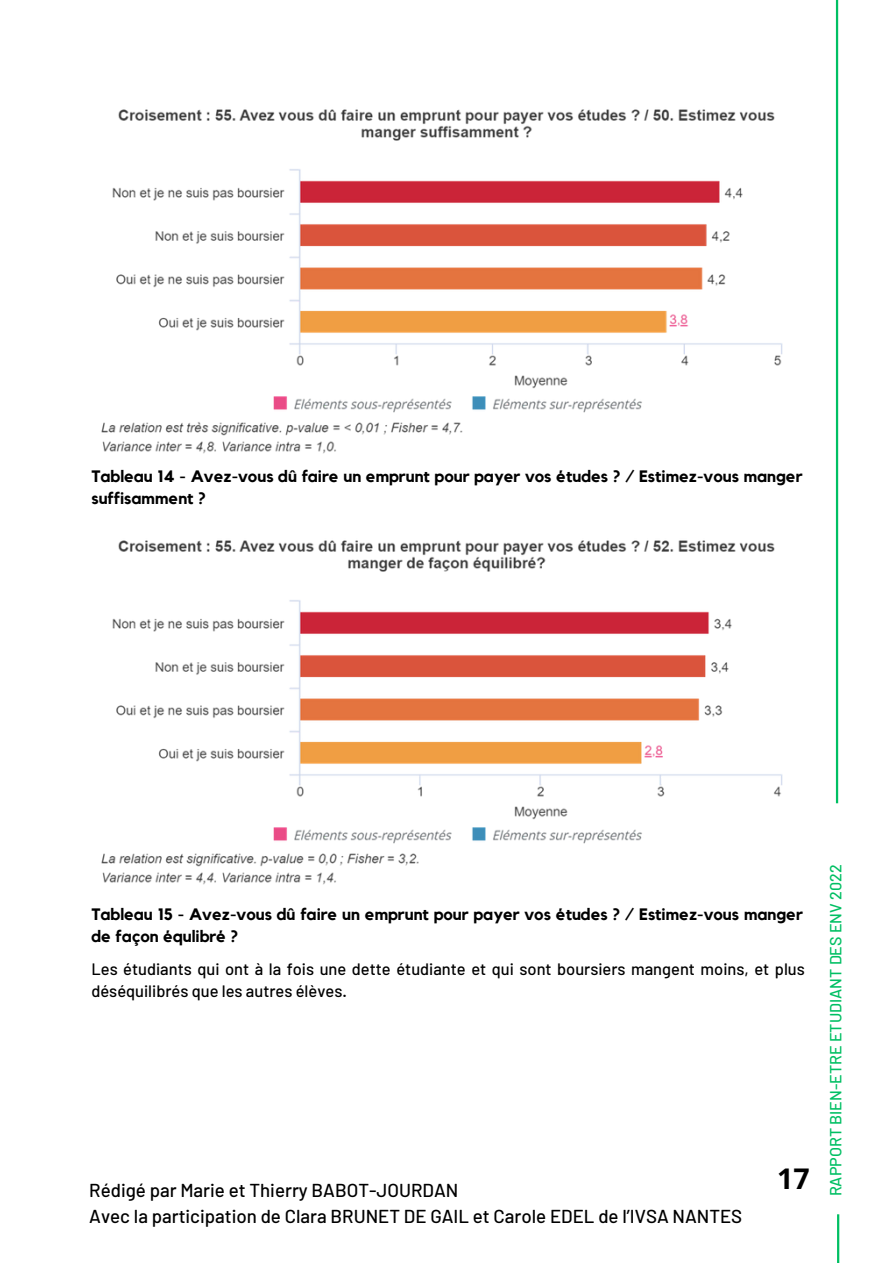
<style>
.page{position:relative;width:893px;height:1264px;background:#fff}
.page>*{position:absolute;margin:0;border:0;box-sizing:border-box;transform-origin:0 0}
.t1{font:700 28.5px "Open Sans";color:#000}
.t2{font:500 18.75px "Barlow";color:#000}
.t3{font:700 16.5px/22.5px "Kollektif";color:#000}
.t4{font:500 16.5px/22.5px "Barlow";color:#000}
.t5{font:500 16.05px "Barlow";color:#00bf63}
</style>
<div class="page">
<hr style="left:835px;top:0;width:3px;height:803px;background:#00bf63">
<hr style="left:837px;top:1214px;width:2px;height:48px;background:#00bf63">
<img style="left:101px;top:109px;width:682px;height:345px">
<img style="left:101px;top:540px;width:682px;height:345px">
<p class="t3" style="left:91px;top:465px;width:712px">Tableau 14 - Avez-vous dû faire un emprunt pour payer vos études ? / Estimez-vous manger suffisamment ?</p>
<p class="t3" style="left:91px;top:903px;width:712px">Tableau 15 - Avez-vous dû faire un emprunt pour payer vos études ? / Estimez-vous manger de façon équlibré ?</p>
<p class="t4" style="left:91px;top:956px;width:714px">Les étudiants qui ont à la fois une dette étudiante et qui sont boursiers mangent moins, et plus déséquilibrés que les autres élèves.</p>
<p class="t2" style="left:89px;top:1178px;width:370px">Rédigé par Marie et Thierry BABOT-JOURDAN</p>
<p class="t2" style="left:89px;top:1203px;width:654px">Avec la participation de Clara BRUNET DE GAIL et Carole EDEL de l’IVSA NANTES</p>
<p class="t1" style="left:777px;top:1158px;width:34px">17</p>
<p class="t5" style="left:825px;top:1196px;width:333px;rotate:-90deg">RAPPORT BIEN-ETRE ETUDIANT DES ENV 2022</p>
</div>
